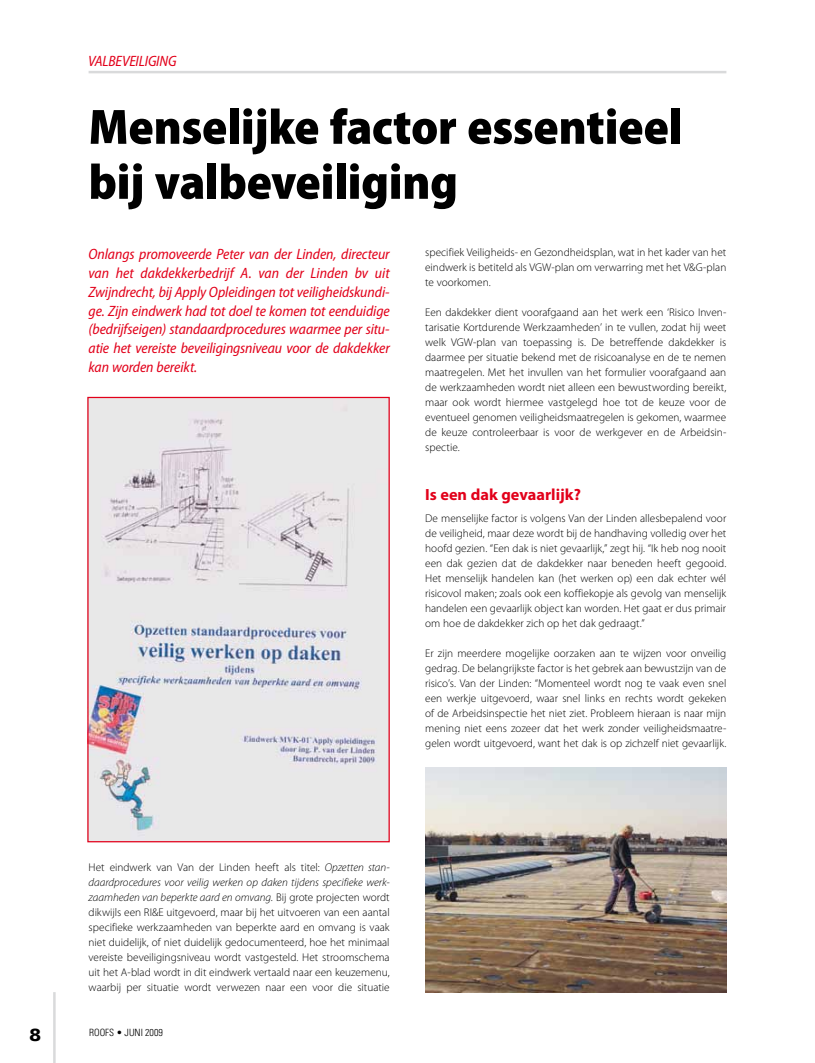
<style>
.page{position:relative;width:815px;height:1063px;background:#fff}
.page>*{position:absolute;margin:0;border:0;box-sizing:border-box;transform-origin:0 0}
.t1{font:900 semi-condensed 50px/55px "Myriad Pro";letter-spacing:-.005em;color:#000}
.t2{font:900 17.5px "Univers LT Std";color:#000}
.t3{font:700 16.25px "Myriad Pro";color:#e2001a}
.t4{font:italic semi-condensed 15px/18.8px "Myriad Pro";letter-spacing:-.005em;color:#e2001a;text-align:justify}
.t5{font:300 11.25px/15px "Myriad Pro";color:#000;text-align:justify}
.t6{font:300 condensed 10px "Univers LT Std";color:#000}
.s1{font-style:italic}
</style>
<div class="page">
<hr style="left:53px;top:992px;width:3px;height:71px;background:#d9dadb">
<hr style="left:89px;top:71px;width:637px;height:2px;background:#d9dadb">
<img style="left:425px;top:768px;width:301px;height:224px">
<img style="left:89px;top:399px;width:299px;height:441px">
<div style="left:87px;top:397px;width:303px;height:445px;border:1px solid #e2001a"></div>
<h2 class="t2" style="left:30px;top:1024px;width:13px">8</h2>
<h3 class="t4" style="left:88px;top:52px;width:90px">VALBEVEILIGING</h3>
<h1 class="t1" style="left:89px;top:100px;width:596px">Menselijke factor essentieel bij valbeveiliging</h1>
<p class="t4" style="left:89px;top:245px;width:303px">Onlangs promoveerde Peter van der Linden, directeur van het dakdekkerbedrijf A. van der Linden bv uit Zwijndrecht, bij Apply Opleidingen tot veiligheidskundi&shy;ge. Zijn eindwerk had tot doel te komen tot eenduidige (bedrijfseigen) standaardprocedures waarmee per situ&shy;atie het vereiste beveiligingsniveau voor de dakdekker kan worden bereikt.</p>
<p class="t5" style="left:425px;top:245px;width:303px">specifiek Veiligheids- en Gezondheidsplan, wat in het kader van het eindwerk is betiteld als VGW-plan om verwarring met het V&amp;G-plan te voorkomen.</p>
<p class="t5" style="left:425px;top:305px;width:303px">Een dakdekker dient voorafgaand aan het werk een ‘Risico Inven&shy;tarisatie Kortdurende Werkzaamheden’ in te vullen, zodat hij weet welk VGW-plan van toepassing is. De betreffende dakdekker is daarmee per situatie bekend met de risicoanalyse en de te nemen maatregelen. Met het invullen van het formulier voorafgaand aan de werkzaamheden wordt niet alleen een bewustwording bereikt, maar ook wordt hiermee vastgelegd hoe tot de keuze voor de eventueel genomen veiligheidsmaatregelen is gekomen, waarmee de keuze controleerbaar is voor de werkgever en de Arbeidsin&shy;spectie.</p>
<h3 class="t3" style="left:425px;top:484px;width:157px">Is een dak gevaarlijk?</h3>
<p class="t5" style="left:425px;top:511px;width:303px">De menselijke factor is volgens Van der Linden allesbepalend voor de veiligheid, maar deze wordt bij de handhaving volledig over het hoofd gezien. “Een dak is niet gevaarlijk,” zegt hij. “Ik heb nog nooit een dak gezien dat de dakdekker naar beneden heeft gegooid.<br>Het menselijk handelen kan (het werken op) een dak echter wél risicovol maken; zoals ook een koffiekopje als gevolg van menselijk handelen een gevaarlijk object kan worden. Het gaat er dus primair om hoe de dakdekker zich op het dak gedraagt.”</p>
<p class="t5" style="left:425px;top:646px;width:303px">Er zijn meerdere mogelijke oorzaken aan te wijzen voor onveilig gedrag. De belangrijkste factor is het gebrek aan bewustzijn van de risico’s. Van der Linden: “Momenteel wordt nog te vaak even snel een werkje uitgevoerd, waar snel links en rechts wordt gekeken of de Arbeidsinspectie het niet ziet. Probleem hieraan is naar mijn mening niet eens zozeer dat het werk zonder veiligheidsmaatre&shy;gelen wordt uitgevoerd, want het dak is op zichzelf niet gevaarlijk.</p>
<p class="t5" style="left:89px;top:859px;width:303px">Het eindwerk van Van der Linden heeft als titel: <span class="s1">Opzetten stan&shy;daardprocedures voor veilig werken op daken tijdens specifieke werk&shy;zaamheden van beperkte aard en omvang.</span> Bij grote projecten wordt dikwijls een RI&amp;E uitgevoerd, maar bij het uitvoeren van een aantal specifieke werkzaamheden van beperkte aard en omvang is vaak niet duidelijk, of niet duidelijk gedocumenteerd, hoe het minimaal vereiste beveiligingsniveau wordt vastgesteld. Het stroomschema uit het A-blad wordt in dit eindwerk vertaald naar een keuzemenu, waarbij per situatie wordt verwezen naar een voor die situatie</p>
<p class="t6" style="left:89px;top:1027px;width:75px">ROOFS • JUNI 2009</p>
</div>
